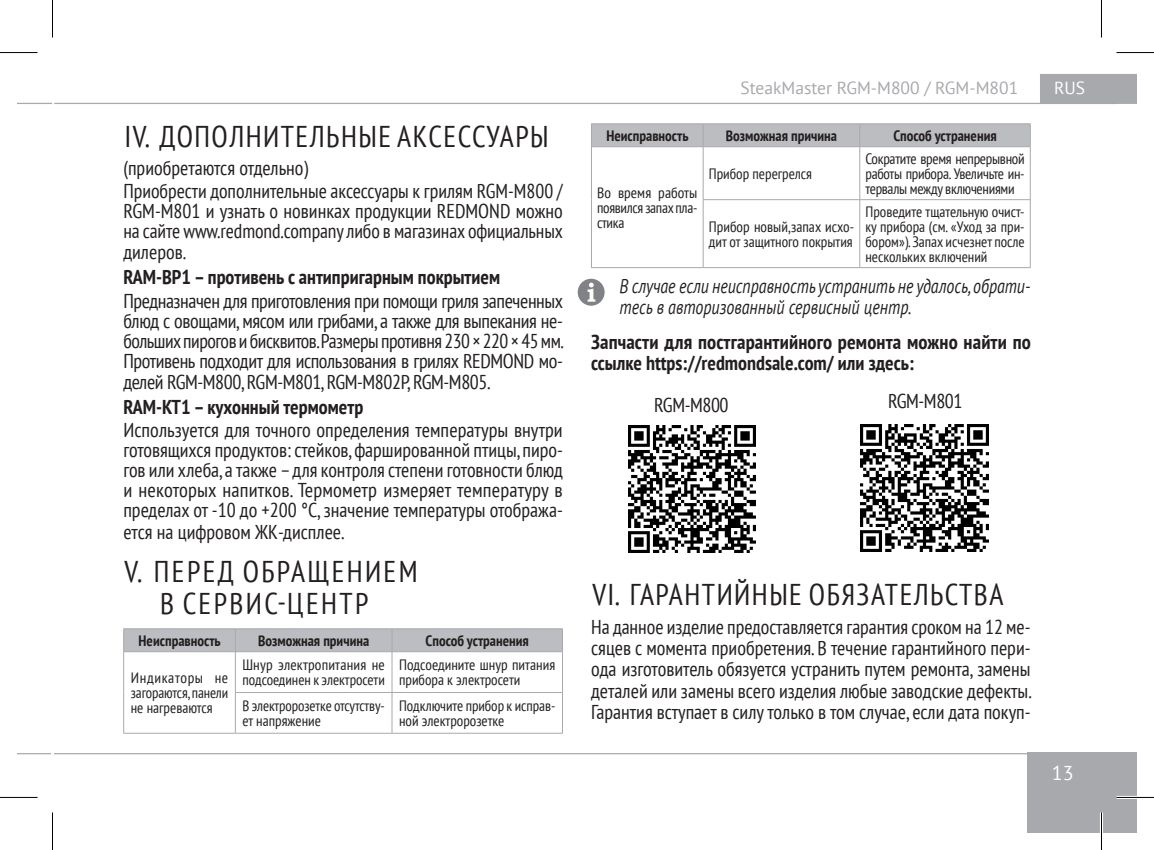
<style>
.page{position:relative;width:1154px;height:850px;background:#fff}
.page>*{position:absolute;margin:0;border:0;box-sizing:border-box;transform-origin:0 0}
.t1{font:condensed 30px "PT Sans";letter-spacing:.05em;color:#231f20}
.t2{font:condensed 30px/32.5px "PT Sans";letter-spacing:.08em;color:#231f20;text-align:center}
.t3{font:condensed 20px/20.2px "PT Sans";letter-spacing:-.005em;color:#231f20;text-align:justify}
.t4{font:700 condensed 20px/21.2px "PT Sans";color:#231f20}
.Footnote_1{font:italic 20px/21.2px "PT Sans";color:#231f20;scale:.8 1}
.t5{font:20px "PT Sans";color:#fff}
.t6{font:17.5px "PT Sans";color:#a8a9ad}
.t7{font:17.5px "PT Sans";color:#fff}
.Plain_Text{font:condensed 15px/15px "PT Sans";color:#231f20}
.Plain_Text_Header{font:700 condensed 15px "PT Sans";color:#231f20}
</style>
<div class="page">
<div style="left:1027px;top:752px;width:110px;height:80px;background:#a8a9ad"></div>
<hr style="left:17px;top:103px;width:35px;height:1px;background:#a8a9ad">
<hr style="left:17px;top:752px;width:34px;height:2px;background:#a8a9ad">
<div style="left:1040px;top:74px;width:97px;height:30px;background:#a8a9ad"></div>
<hr style="left:54px;top:103px;width:1064px;height:1px;background:#a8a9ad">
<hr style="left:54px;top:752px;width:1008px;height:2px;background:#a8a9ad">
<hr style="left:591px;top:123px;width:112px;height:1px;background:#a8a9ad">
<hr style="left:703px;top:123px;width:157px;height:1px;background:#a8a9ad">
<hr style="left:860px;top:123px;width:170px;height:1px;background:#a8a9ad">
<div style="left:591px;top:124px;width:440px;height:23px;background:#bcbdc0"></div>
<hr style="left:591px;top:146px;width:112px;height:1px;background:#a8a9ad">
<hr style="left:591px;top:147px;width:1px;height:52px;background:#a8a9ad">
<hr style="left:703px;top:146px;width:157px;height:1px;background:#a8a9ad">
<hr style="left:703px;top:147px;width:1px;height:52px;background:#a8a9ad">
<hr style="left:860px;top:146px;width:170px;height:1px;background:#a8a9ad">
<hr style="left:859px;top:147px;width:1px;height:52px;background:#a8a9ad">
<hr style="left:1030px;top:147px;width:1px;height:52px;background:#a8a9ad">
<hr style="left:591px;top:199px;width:1px;height:68px;background:#a8a9ad">
<hr style="left:703px;top:199px;width:157px;height:1px;background:#a8a9ad">
<hr style="left:703px;top:200px;width:1px;height:67px;background:#a8a9ad">
<hr style="left:860px;top:199px;width:170px;height:1px;background:#a8a9ad">
<hr style="left:859px;top:200px;width:1px;height:67px;background:#a8a9ad">
<hr style="left:1030px;top:200px;width:1px;height:67px;background:#a8a9ad">
<hr style="left:591px;top:267px;width:112px;height:1px;background:#a8a9ad">
<hr style="left:703px;top:267px;width:157px;height:1px;background:#a8a9ad">
<hr style="left:860px;top:267px;width:170px;height:1px;background:#a8a9ad">
<svg style="left:578px;top:278px;width:27px;height:27px"></svg>
<div style="left:123px;top:628px;width:440px;height:23px;background:#bcbdc0"></div>
<hr style="left:123px;top:651px;width:112px;height:1px;background:#a8a9ad">
<hr style="left:123px;top:651px;width:1px;height:41px;background:#a8a9ad">
<hr style="left:235px;top:651px;width:157px;height:1px;background:#a8a9ad">
<hr style="left:235px;top:651px;width:1px;height:40px;background:#a8a9ad">
<hr style="left:392px;top:651px;width:171px;height:1px;background:#a8a9ad">
<hr style="left:392px;top:651px;width:1px;height:40px;background:#a8a9ad">
<hr style="left:562px;top:651px;width:1px;height:40px;background:#a8a9ad">
<hr style="left:123px;top:692px;width:1px;height:40px;background:#a8a9ad">
<hr style="left:235px;top:691px;width:157px;height:1px;background:#a8a9ad">
<hr style="left:235px;top:692px;width:1px;height:40px;background:#a8a9ad">
<hr style="left:392px;top:691px;width:171px;height:1px;background:#a8a9ad">
<hr style="left:392px;top:692px;width:1px;height:40px;background:#a8a9ad">
<hr style="left:562px;top:692px;width:1px;height:40px;background:#a8a9ad">
<hr style="left:123px;top:732px;width:112px;height:1px;background:#a8a9ad">
<hr style="left:235px;top:732px;width:157px;height:1px;background:#a8a9ad">
<hr style="left:392px;top:732px;width:171px;height:1px;background:#a8a9ad">
<img style="left:860px;top:424px;width:128px;height:127px">
<img style="left:628px;top:425px;width:127px;height:127px">
<hr style="left:1116px;top:795px;width:38px;height:3px;background:#fff">
<hr style="left:1100px;top:812px;width:3px;height:37px;background:#fff">
<hr style="left:0;top:52px;width:38px;height:1px;background:#000">
<hr style="left:1116px;top:52px;width:38px;height:1px;background:#000">
<hr style="left:0;top:796px;width:38px;height:1px;background:#000">
<hr style="left:1116px;top:796px;width:38px;height:1px;background:#000">
<hr style="left:52px;top:0;width:1px;height:38px;background:#000">
<hr style="left:52px;top:812px;width:1px;height:37px;background:#000">
<hr style="left:1101px;top:0;width:1px;height:38px;background:#000">
<hr style="left:1101px;top:812px;width:1px;height:37px;background:#000">
<p class="t1" style="left:125px;top:117px;width:426px">IV. ДОПОЛНИТЕЛЬНЫЕ АКСЕССУАРЫ</p>
<p class="t3" style="left:123px;top:157px;width:186px">(приобретаются отдельно)</p>
<p class="t3" style="left:123px;top:180px;width:441px">Приобрести дополнительные аксессуары к грилям RGM-M800 / RGM-M801 и узнать о новинках продукции REDMOND можно на сайте www.redmond.company либо в магазинах официальных дилеров.</p>
<p class="t4" style="left:123px;top:266px;width:378px">RAM-BP1 – противень с антипригарным покрытием</p>
<p class="t3" style="left:123px;top:290px;width:442px">Предназначен для приготовления при помощи гриля запеченных блюд с овощами, мясом или грибами, а также для выпекания не&shy;больших пирогов и бисквитов.Размеры противня 230 × 220 × 45 мм.<br>Противень подходит для использования в грилях REDMOND мо&shy;делей RGM-M800, RGM-M801, RGM-M802Р, RGM-M805.</p>
<p class="t4" style="left:123px;top:395px;width:241px">RAM-KT1 – кухонный термометр</p>
<p class="t3" style="left:123px;top:419px;width:441px">Используется для точного определения температуры внутри готовящихся продуктов: стейков, фаршированной птицы, пиро&shy;гов или хлеба, а также – для контроля степени готовности блюд и некоторых напитков. Термометр измеряет температуру в пределах от -10 до +200 °C, значение температуры отобража&shy;ется на цифровом ЖК-дисплее.</p>
<p class="t2" style="left:125px;top:554px;width:295px">V. ПЕРЕД ОБРАЩЕНИЕМ<br>В СЕРВИС-ЦЕНТР</p>
<p class="Plain_Text_Header" style="left:139px;top:630px;width:84px">Неисправность</p>
<p class="Plain_Text_Header" style="left:258px;top:630px;width:113px">Возможная причина</p>
<p class="Plain_Text_Header" style="left:425px;top:630px;width:105px">Способ устранения</p>
<p class="Plain_Text" style="left:131px;top:669px;width:99px;text-align:justify">Индикаторы не загораются, панели не нагреваются</p>
<p class="Plain_Text" style="left:242px;top:657px;width:144px">Шнур электропитания не подсоединен к электросети</p>
<p class="Plain_Text" style="left:399px;top:657px;width:158px">Подсоедините шнур питания прибора к электросети</p>
<p class="Plain_Text" style="left:242px;top:697px;width:144px">В электророзетке отсутству&shy;ет напряжение</p>
<p class="Plain_Text" style="left:399px;top:697px;width:158px">Подключите прибор к исправ&shy;ной электророзетке</p>
<p class="t6" style="left:740px;top:77px;width:279px">SteakMaster RGM-M800 / RGM-M801</p>
<p class="Plain_Text_Header" style="left:606px;top:126px;width:84px">Неисправность</p>
<p class="Plain_Text_Header" style="left:726px;top:126px;width:113px">Возможная причина</p>
<p class="Plain_Text_Header" style="left:893px;top:126px;width:105px">Способ устранения</p>
<p class="Plain_Text" style="left:865px;top:151px;width:161px;text-align:justify">Сократите время непрерывной работы прибора. Увеличьте ин&shy;тервалы между включениями</p>
<p class="Plain_Text" style="left:709px;top:166px;width:105px">Прибор перегрелся</p>
<p class="Plain_Text" style="left:597px;top:185px;width:102px;text-align:justify">Во время работы появился запах пла&shy;стика</p>
<p class="Plain_Text" style="left:865px;top:204px;width:161px;text-align:justify">Проведите тщательную очист&shy;ку прибора (см. «Уход за при&shy;бором»). Запах исчезнет после нескольких включений</p>
<p class="Footnote_1" style="left:619px;top:274px;width:515px">В случае если неисправность устранить не удалось, обрати&shy;тесь в авторизованный сервисный центр.</p>
<p class="Plain_Text" style="left:709px;top:219px;width:147px">Прибор новый,запах исхо&shy;дит от защитного покрытия</p>
<p class="t4" style="left:591px;top:331px;width:441px">Запчасти для постгарантийного ремонта можно найти по ссылке https://redmondsale.com/ или здесь:</p>
<p class="t3" style="left:654px;top:394px;width:76px">RGM-M800</p>
<p class="t3" style="left:888px;top:390px;width:76px">RGM-M801</p>
<p class="t7" style="left:1054px;top:76px;width:33px">RUS</p>
<p class="t1" style="left:592px;top:575px;width:412px">VI. ГАРАНТИЙНЫЕ ОБЯЗАТЕЛЬСТВА</p>
<p class="t3" style="left:591px;top:615px;width:442px;line-height:21.2px">На данное изделие предоставляется гарантия сроком на 12 ме&shy;сяцев с момента приобретения. В течение гарантийного пери&shy;ода изготовитель обязуется устранить путем ремонта, замены деталей или замены всего изделия любые заводские дефекты.<br>Гарантия вступает в силу только в том случае, если дата покуп-</p>
<p class="t5" style="left:1052px;top:760px;width:23px">13</p>
</div>
